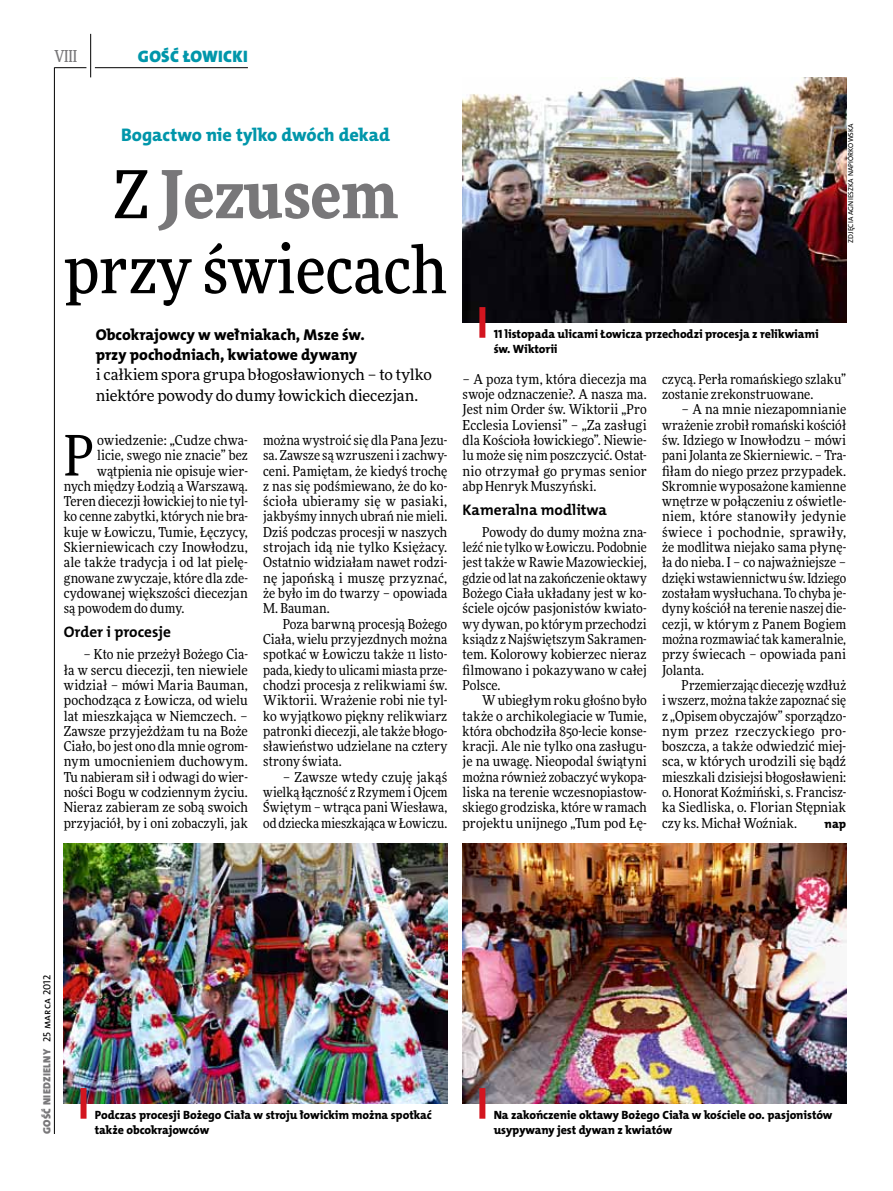
<style>
.page{position:relative;width:893px;height:1191px;background:#fff}
.page>*{position:absolute;margin:0;border:0;box-sizing:border-box;transform-origin:0 0}
.t1{font:500 66px/75px "Freeday Narrow";color:#000;text-align:center}
.t2{font:55.95px "Freeday Narrow News";color:#000}
.t3{font:18.3px "The Mix HP8 Ex Bld";letter-spacing:-.005em;color:#0096aa}
.t4{font:16.65px "The Mix HP9 Blk";letter-spacing:.02em;color:#0096aa}
.t5{font:500 16.5px "Freeday Narrow";color:#787779;scale:.9 1}
.t6{font:15.75px/20.4px "The Mix HP8 Ex Bld";letter-spacing:-.005em;color:#000}
.t7{font:15.45px/20.4px "Freeday News";letter-spacing:-.01em;color:#000}
.t8{font:15.3px "The Mix HP7 Bld";color:#000}
.t9{font:13.65px/15.3px "Freeday Narrow News";letter-spacing:.005em;color:#000;text-align:justify}
.t10{font:12.3px "The Mix HP8 Ex Bld";color:#000}
.t11{font:12px/15.3px "The Mix HP8 Ex Bld";letter-spacing:-.005em;color:#000}
.t12{font:10.5px "The Mix HP9 Blk";letter-spacing:.025em;color:#787779}
.t13{font:7.2px "The Mix HP5 Plain";letter-spacing:.015em;color:#000}
.s1{font-weight:900;color:#787779}
.s2{font-family:"The Mix HP5 Plain";color:#000}
</style>
<div class="page">
<hr style="left:54px;top:67px;width:1px;height:1067px;background:#000">
<hr style="left:90px;top:34px;width:1px;height:43px;background:#000">
<hr style="left:54px;top:67px;width:32px;height:1px;background:#000">
<hr style="left:95px;top:67px;width:153px;height:1px;background:#000">
<img style="left:64px;top:843px;width:383px;height:260px">
<img style="left:463px;top:843px;width:383px;height:260px">
<img style="left:463px;top:77px;width:383px;height:245px">
<div style="left:81px;top:1088px;width:6px;height:30px;background:#d3151f"></div>
<div style="left:479px;top:1088px;width:6px;height:30px;background:#d3151f"></div>
<div style="left:479px;top:307px;width:6px;height:31px;background:#d3151f"></div>
<p class="t5" style="left:54px;top:46px;width:27px">VIII</p>
<p class="t4" style="left:138px;top:46px;width:111px">GOŚĆ ŁOWICKI</p>
<h3 class="t3" style="left:121px;top:123px;width:270px">Bogactwo nie tylko dwóch dekad</h3>
<h1 class="t1" style="left:64px;top:156px;width:384px">Z <span class="s1">Jezusem </span>przy świecach</h1>
<p class="t6" style="left:96px;top:324px;width:271px">Obcokrajowcy w wełniakach, Msze św. przy pochodniach, kwiatowe dywany</p>
<p class="t7" style="left:96px;top:364px;width:338px">i całkiem spora grupa błogosławionych – to tylko niektóre powody do dumy łowickich diecezjan.</p>
<h2 class="t2" style="left:64px;top:421px;width:32px">P</h2>
<p class="t9" style="left:97px;top:432px;width:152px">owiedzenie: „Cudze chwa-</p>
<p class="t9" style="left:97px;top:447px;width:152px">licie, swego nie znacie” bez</p>
<p class="t9" style="left:97px;top:463px;width:152px">wątpienia nie opisuje wier-</p>
<p class="t9" style="left:64px;top:478px;width:186px">nych między Łodzią a Warszawą.</p>
<p class="t9" style="left:64px;top:493px;width:186px">Teren diecezji łowickiej to nie tyl-</p>
<p class="t9" style="left:64px;top:509px;width:186px">ko cenne zabytki, których nie bra-</p>
<p class="t9" style="left:64px;top:524px;width:186px">kuje w Łowiczu, Tumie, Łęczycy,</p>
<p class="t9" style="left:64px;top:539px;width:186px">Skierniewicach czy Inowłodzu,</p>
<p class="t9" style="left:64px;top:555px;width:186px">ale także tradycja i od lat pielę-</p>
<p class="t9" style="left:64px;top:570px;width:186px">gnowane zwyczaje, które dla zde-</p>
<p class="t9" style="left:64px;top:585px;width:186px">cydowanej większości diecezjan</p>
<p class="t9" style="left:64px;top:600px;width:122px">są powodem do dumy.</p>
<p class="t8" style="left:64px;top:622px;width:109px">Order i procesje</p>
<p class="t9" style="left:64px;top:646px;width:186px;text-indent:20px">– Kto nie przeżył Bożego Cia&shy;ła w sercu diecezji, ten niewiele widział – mówi Maria Bauman, pochodząca z Łowicza, od wielu lat mieszkająca w Niemczech. – Zawsze przyjeżdżam tu na Boże Ciało, bo jest ono dla mnie ogrom&shy;nym umocnieniem duchowym.<br>Tu nabieram sił i odwagi do wier&shy;ności Bogu w codziennym życiu.<br>Nieraz zabieram ze sobą swoich przyjaciół, by i oni zobaczyli, jak</p>
<p class="t9" style="left:263px;top:432px;width:186px">można wystroić się dla Pana Jezu&shy;sa. Zawsze są wzruszeni i zachwy&shy;ceni. Pamiętam, że kiedyś trochę z nas się podśmiewano, że do ko&shy;ścioła ubieramy się w pasiaki, jakbyśmy innych ubrań nie mieli.<br>Dziś podczas procesji w naszych strojach idą nie tylko Księżacy.<br>Ostatnio widziałam nawet rodzi&shy;nę japońską i muszę przyznać, że było im do twarzy – opowiada M. Bauman.</p>
<p class="t9" style="left:263px;top:616px;width:186px;text-indent:20px">Poza barwną procesją Bożego Ciała, wielu przyjezdnych można spotkać w Łowiczu także 11 listo&shy;pada, kiedy to ulicami miasta prze&shy;chodzi procesja z relikwiami św.<br>Wiktorii. Wrażenie robi nie tyl&shy;ko wyjątkowo piękny relikwiarz patronki diecezji, ale także błogo&shy;sławieństwo udzielane na cztery strony świata.</p>
<p class="t9" style="left:263px;top:769px;width:186px;text-indent:20px">– Zawsze wtedy czuję jakąś wielką łączność z Rzymem i Ojcem Świętym – wtrąca pani Wiesława, od dziecka mieszkająca w Łowiczu.</p>
<p class="t13" style="left:846px;top:243px;width:121px;rotate:-90deg">zdjęcia Agnieszka Napiórkowska</p>
<p class="t11" style="left:494px;top:326px;width:327px">11 listopada ulicami Łowicza przechodzi procesja z relikwiami św. Wiktorii</p>
<p class="t9" style="left:463px;top:371px;width:186px">– A poza tym, która diecezja ma swoje odznaczenie?. A nasza ma.<br>Jest nim Order św. Wiktorii „Pro Ecclesia Loviensi” – „Za zasługi dla Kościoła łowickiego”. Niewie&shy;lu może się nim poszczycić. Ostat&shy;nio otrzymał go prymas senior abp Henryk Muszyński.</p>
<p class="t8" style="left:463px;top:500px;width:146px">Kameralna modlitwa</p>
<p class="t9" style="left:463px;top:524px;width:186px;text-indent:20px">Powody do dumy można zna&shy;leźć nie tylko w Łowiczu. Podobnie jest także w Rawie Mazowieckiej, gdzie od lat na zakończenie oktawy Bożego Ciała układany jest w ko&shy;ściele ojców pasjonistów kwiato&shy;wy dywan, po którym przechodzi ksiądz z Najświętszym Sakramen&shy;tem. Kolorowy kobierzec nieraz filmowano i pokazywano w całej Polsce.</p>
<p class="t9" style="left:463px;top:692px;width:186px;text-indent:20px">W ubiegłym roku głośno było także o archikolegiacie w Tumie, która obchodziła 850-lecie konse&shy;kracji. Ale nie tylko ona zasługu&shy;je na uwagę. Nieopodal świątyni można również zobaczyć wykopa&shy;liska na terenie wczesnopiastow&shy;skiego grodziska, które w ramach projektu unijnego „Tum pod Łę-</p>
<p class="t9" style="left:662px;top:371px;width:186px">czycą. Perła romańskiego szlaku” zostanie zrekonstruowane.</p>
<p class="t9" style="left:662px;top:401px;width:186px;text-indent:20px">– A na mnie niezapomnianie wrażenie zrobił romański kościół św. Idziego w Inowłodzu – mówi pani Jolanta ze Skierniewic. – Tra&shy;fiłam do niego przez przypadek.<br>Skromnie wyposażone kamienne wnętrze w połączeniu z oświetle&shy;niem, które stanowiły jedynie świece i pochodnie, sprawiły, że modlitwa niejako sama płynę&shy;ła do nieba. I – co najważniejsze – dzięki wstawiennictwu św. Idziego zostałam wysłuchana. To chyba je&shy;dyny kościół na terenie naszej die&shy;cezji, w którym z Panem Bogiem można rozmawiać tak kameralnie, przy świecach – opowiada pani Jolanta.</p>
<p class="t9" style="left:662px;top:677px;width:186px;text-indent:20px">Przemierzając diecezję wzdłuż i wszerz, można także zapoznać się z „Opisem obyczajów” sporządzo&shy;nym przez rzeczyckiego pro&shy;boszcza, a także odwiedzić miej&shy;sca, w których urodzili się bądź mieszkali dzisiejsi błogosławieni: o. Honorat Koźmiński, s. Francisz&shy;ka Siedliska, o. Florian Stępniak czy ks. Michał Woźniak.</p>
<p class="t10" style="left:825px;top:815px;width:22px">nap</p>
<p class="t12" style="left:40px;top:1134px;width:161px;rotate:-90deg">GOŚĆ NIEDZIELNY <span class="s2">25 marca 2012</span></p>
<p class="t11" style="left:95px;top:1107px;width:338px">Podczas procesji Bożego Ciała w stroju łowickim można spotkać także obcokrajowców</p>
<p class="t11" style="left:494px;top:1107px;width:340px">Na zakończenie oktawy Bożego Ciała w kościele oo. pasjonistów usypywany jest dywan z kwiatów</p>
</div>
